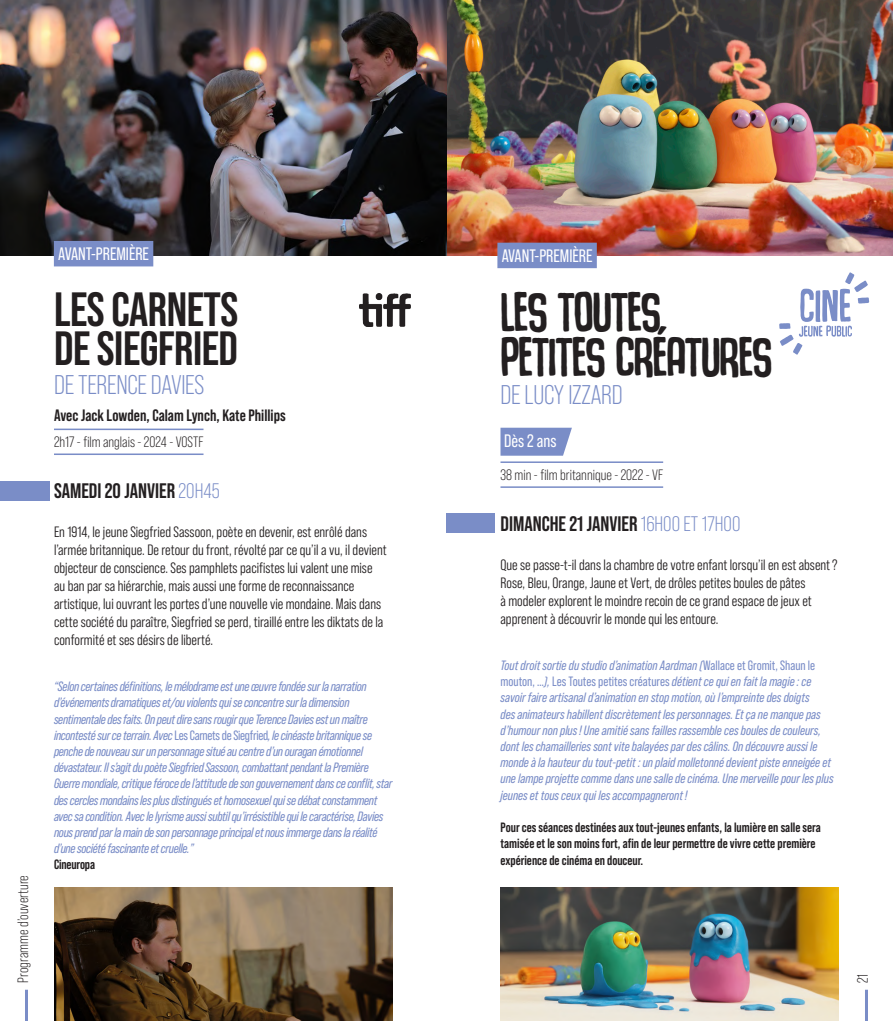
<style>
.page{position:relative;width:893px;height:1021px;background:#fff}
.page>*{position:absolute;margin:0;border:0;box-sizing:border-box;transform-origin:0 0}
.TITRE{font:700 48px/39px "Bebas Neue Pro";letter-spacing:-.01em;color:#231f20}
.TITRE-2{font:37.5px/45px "Hogfish DEMO";letter-spacing:-.03em;color:#231f20}
.réalisateur{font:27px "Bebas Neue Pro";letter-spacing:-.01em;color:#7a8dc7}
.DATE___Heure{font:700 21px "Bebas Neue Pro";color:#231f20}
.type_événement{font:18px "Bebas Neue Pro";color:#fff}
.casting{font:700 16.5px "Bebas Neue Pro";color:#231f20}
.texte_std{font:15px/18px "Bebas Neue Pro Middle";color:#231f20}
.duree_-_annee{font:15px "Bebas Neue Pro";color:#231f20}
.citation{font:italic 13.5px/16.2px "Bebas Neue Pro";letter-spacing:-.02em;color:#7a8dc7}
.citation-2{font:italic 13.5px/16.2px "Bebas Neue Pro";color:#7a8dc7}
.intro_spéciale_film{font:700 13.5px/16.2px "Bebas Neue Pro";color:#231f20}
.s1{font-weight:400;color:#7a8dc7}
.s2{font-style:normal}
.s3{font-weight:700;font-style:normal;color:#231f20}
</style>
<div class="page">
<hr style="left:25px;top:989px;width:3px;height:31px;background:#7a8dc7">
<hr style="left:865px;top:989px;width:3px;height:31px;background:#7a8dc7">
<hr style="left:500px;top:461px;width:163px;height:2px;background:#7a8dc7">
<hr style="left:500px;top:486px;width:163px;height:2px;background:#7a8dc7">
<svg style="left:500px;top:427px;width:72px;height:28px;background:#8697cc"></svg>
<img style="left:0;top:0;width:893px;height:255px">
<div style="left:497px;top:243px;width:100px;height:25px;background:#7a8dc7"></div>
<img style="left:500px;top:887px;width:339px;height:133px">
<div style="left:446px;top:513px;width:49px;height:20px;background:#7a8dc7"></div>
<svg style="left:779px;top:272px;width:90px;height:83px"></svg>
<hr style="left:54px;top:428px;width:149px;height:2px;background:#7a8dc7">
<hr style="left:54px;top:453px;width:149px;height:2px;background:#7a8dc7">
<img style="left:54px;top:887px;width:338px;height:133px">
<div style="left:54px;top:241px;width:99px;height:25px;background:#7a8dc7"></div>
<img style="left:360px;top:294px;width:51px;height:32px">
<div style="left:0;top:481px;width:50px;height:19px;background:#7a8dc7"></div>
<p class="duree_-_annee" style="left:14px;top:982px;width:109px;rotate:-90deg">Programme d’ouverture</p>
<p class="type_événement" style="left:58px;top:244px;width:92px">AVANT-PREMIÈRE</p>
<p class="TITRE" style="left:54px;top:289px;width:186px">LES CARNETS<br>DE SIEGFRIED</p>
<p class="réalisateur" style="left:54px;top:369px;width:152px">DE TERENCE DAVIES</p>
<p class="casting" style="left:54px;top:405px;width:233px">Avec Jack Lowden, Calam Lynch, Kate Phillips</p>
<p class="duree_-_annee" style="left:54px;top:433px;width:151px">2h17 - film anglais - 2024 - VOSTF</p>
<p class="DATE___Heure" style="left:54px;top:478px;width:167px">SAMEDI 20 JANVIER <span class="s1">20H45</span></p>
<p class="texte_std" style="left:54px;top:523px;width:334px">En 1914, le jeune Siegfried Sassoon, poète en devenir, est enrôlé dans l’armée britannique. De retour du front, révolté par ce qu’il a vu, il devient objecteur de conscience. Ses pamphlets pacifistes lui valent une mise au ban par sa hiérarchie, mais aussi une forme de reconnaissance artistique, lui ouvrant les portes d’une nouvelle vie mondaine. Mais dans cette société du paraître, Siegfried se perd, tiraillé entre les diktats de la conformité et ses désirs de liberté.</p>
<p class="citation" style="left:54px;top:678px;width:340px">“Selon certaines définitions, le mélodrame est une œuvre fondée sur la narration d’événements dramatiques et/ou violents qui se concentre sur la dimension sentimentale des faits. On peut dire sans rougir que Terence Davies est un maître incontesté sur ce terrain. Avec <span class="s2">Les Carnets de Siegfried</span>, le cinéaste britannique se penche de nouveau sur un personnage situé au centre d’un ouragan émotionnel dévastateur. Il s’agit du poète Siegfried Sassoon, combattant pendant la Première Guerre mondiale, critique féroce de l’attitude de son gouvernement dans ce conflit, star des cercles mondains les plus distingués et homosexuel qui se débat constamment avec sa condition. Avec le lyrisme aussi subtil qu’irrésistible qui le caractérise, Davies nous prend par la main de son personnage principal et nous immerge dans la réalité d’une société fascinante et cruelle.”<br><span class="s3">Cineuropa</span></p>
<p class="type_événement" style="left:502px;top:245px;width:92px">AVANT-PREMIÈRE</p>
<p class="TITRE-2" style="left:500px;top:295px;width:273px">LES TOUTES<br>PETITES CRÉATURES</p>
<p class="réalisateur" style="left:500px;top:379px;width:124px">DE LUCY IZZARD</p>
<p class="type_événement" style="left:504px;top:431px;width:54px">Dès 2 ans</p>
<p class="duree_-_annee" style="left:500px;top:466px;width:164px">38 min - film britannique - 2022 - VF</p>
<p class="DATE___Heure" style="left:500px;top:511px;width:241px">DIMANCHE 21 JANVIER <span class="s1">16H00 ET 17H00</span></p>
<p class="texte_std" style="left:500px;top:556px;width:338px">Que se passe-t-il dans la chambre de votre enfant lorsqu’il en est absent?<br>Rose, Bleu, Orange, Jaune et Vert, de drôles petites boules de pâtes<br>à modeler explorent le moindre recoin de ce grand espace de jeux et apprenent à découvrir le monde qui les entoure.</p>
<p class="citation-2" style="left:500px;top:657px;width:335px">Tout droit sortie du studio d’animation Aardman (<span class="s2">Wallace et Gromit, Shaun le mouton, …</span>), <span class="s2">Les Toutes petites créatures</span> détient ce qui en fait la magie : ce savoir faire artisanal d’animation en stop motion, où l’empreinte des doigts<br>des animateurs habillent discrètement les personnages. Et ça ne manque pas d’humour non plus! Une amitié sans failles rassemble ces boules de couleurs, dont les chamailleries sont vite balayées par des câlins. On découvre aussi le monde à la hauteur du tout-petit : un plaid molletonné devient piste enneigée et une lampe projette comme dans une salle de cinéma. Une merveille pour les plus jeunes et tous ceux qui les accompagneront!</p>
<p class="intro_spéciale_film" style="left:500px;top:819px;width:322px">Pour ces séances destinées aux tout-jeunes enfants, la lumière en salle sera tamisée et le son moins fort, afin de leur permettre de vivre cette première expérience de cinéma en douceur.</p>
<p class="duree_-_annee" style="left:854px;top:983px;width:11px;rotate:-90deg">21</p>
</div>
